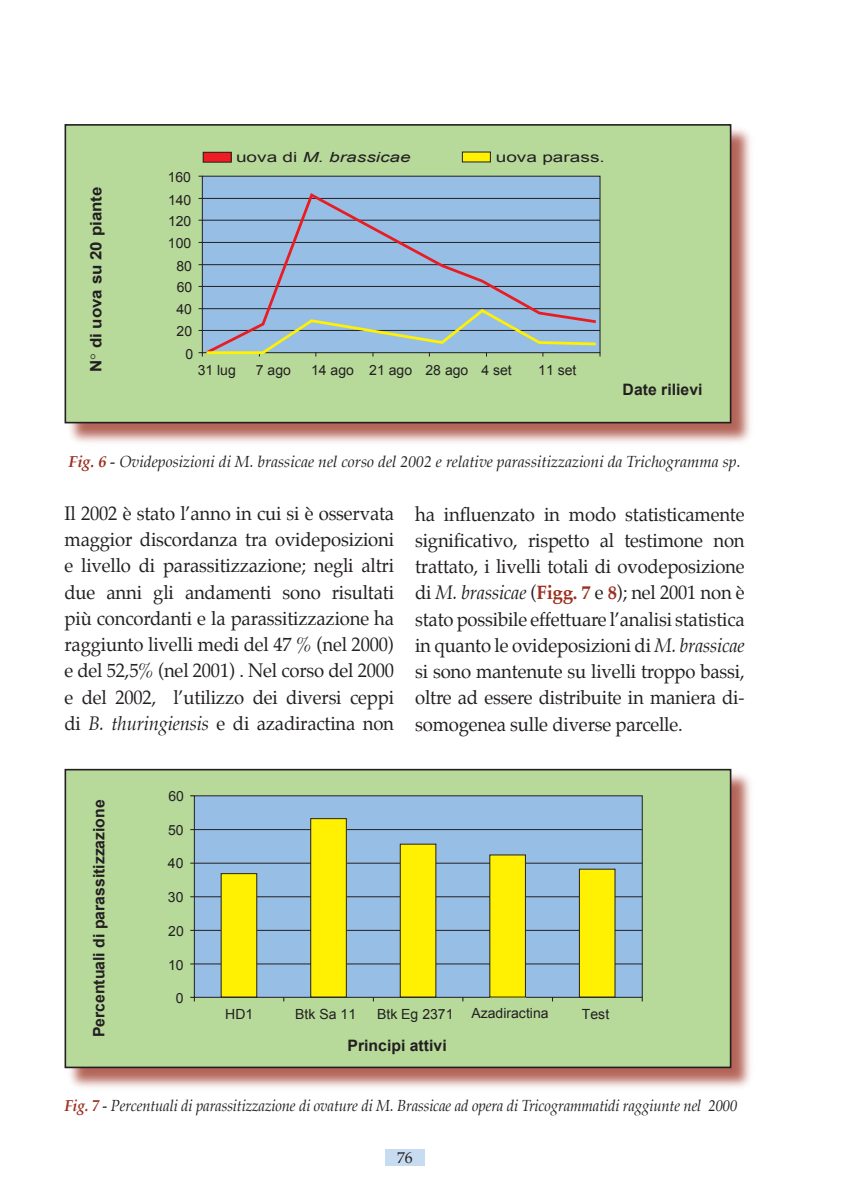
<style>
.page{position:relative;width:844px;height:1191px;background:#fff}
.page>*{position:absolute;margin:0;border:0;box-sizing:border-box;transform-origin:0 0}
.t1{font:19.25px/26.2px "Palatino";letter-spacing:-.01em;color:#231f20;text-align:justify;scale:.96 1}
.t2{font:italic 15.75px "Palatino";letter-spacing:-.01em;color:#231f20;scale:.94 1}
.t3{font:italic 15.75px "Palatino";letter-spacing:-.01em;color:#231f20}
.t4{font:700 15.75px "Arial";color:#231f20}
.t5{font:700 15.75px "Arial";color:#231f20;scale:1.07 1}
.t6{font:15.75px "Palatino";color:#231f20}
.t7{font:14px "Arial";color:#231f20}
.t8{font:italic 14px "Arial";color:#231f20;scale:1.36 1}
.t9{font:14px "Arial";color:#231f20;scale:1.36 1}
.s1{font-style:normal}
.s2{font-weight:700;color:#9b3020}
.s3{font-style:italic}
</style>
<div class="page">
<div style="left:66px;top:126px;width:688px;height:321px;background:#9b3020;opacity:.75"></div>
<div style="left:65px;top:125px;width:665px;height:297px;background:#b7da9b"></div>
<div style="left:64px;top:124px;width:667px;height:299px;border:2px solid #231f20"></div>
<div style="left:202px;top:176px;width:398px;height:177px;background:#97bfe6"></div>
<hr style="left:202px;top:286px;width:398px;height:1px;background:#231f20">
<hr style="left:202px;top:264px;width:398px;height:1px;background:#231f20">
<hr style="left:202px;top:242px;width:398px;height:1px;background:#231f20">
<hr style="left:202px;top:220px;width:398px;height:1px;background:#231f20">
<hr style="left:202px;top:198px;width:398px;height:1px;background:#231f20">
<svg style="left:203px;top:193px;width:395px;height:114px"></svg>
<svg style="left:198px;top:307px;width:402px;height:49px"></svg>
<div style="left:203px;top:152px;width:28px;height:10px;background:#ee1d23"></div>
<div style="left:203px;top:152px;width:28px;height:10px;border:1px solid #231f20"></div>
<div style="left:462px;top:152px;width:28px;height:10px;background:#fff101"></div>
<div style="left:66px;top:770px;width:688px;height:321px;background:#9b3020;opacity:.75"></div>
<div style="left:65px;top:769px;width:665px;height:298px;background:#b7da9b"></div>
<div style="left:64px;top:769px;width:667px;height:299px;border:2px solid #231f20"></div>
<div style="left:194px;top:796px;width:448px;height:201px;background:#97bfe6"></div>
<hr style="left:190px;top:963px;width:452px;height:1px;background:#231f20">
<hr style="left:190px;top:930px;width:452px;height:1px;background:#231f20">
<hr style="left:190px;top:896px;width:452px;height:1px;background:#231f20">
<hr style="left:190px;top:863px;width:452px;height:1px;background:#231f20">
<hr style="left:190px;top:829px;width:452px;height:1px;background:#231f20">
<div style="left:310px;top:818px;width:36px;height:179px;background:#fff101"></div>
<div style="left:310px;top:818px;width:36px;height:179px;border:1px solid #231f20"></div>
<div style="left:400px;top:844px;width:36px;height:153px;background:#fff101"></div>
<div style="left:400px;top:844px;width:36px;height:153px;border:1px solid #231f20"></div>
<div style="left:489px;top:855px;width:36px;height:142px;background:#fff101"></div>
<div style="left:579px;top:869px;width:36px;height:128px;background:#fff101"></div>
<div style="left:579px;top:869px;width:36px;height:128px;border:1px solid #231f20"></div>
<div style="left:221px;top:873px;width:36px;height:124px;background:#fff101"></div>
<div style="left:221px;top:873px;width:36px;height:124px;border:1px solid #231f20"></div>
<div style="left:385px;top:1148px;width:39px;height:17px;background:#c7dcf1"></div>
<p class="t5" style="left:87px;top:348px;width:153px;rotate:-90deg">di uova su 20 piante</p>
<p class="t7" style="left:168px;top:169px;width:25px">160</p>
<p class="t7" style="left:168px;top:192px;width:25px">140</p>
<p class="t7" style="left:168px;top:213px;width:25px">120</p>
<p class="t7" style="left:168px;top:235px;width:25px">100</p>
<p class="t7" style="left:176px;top:258px;width:17px">80</p>
<p class="t7" style="left:177px;top:280px;width:17px">60</p>
<p class="t7" style="left:176px;top:302px;width:17px">40</p>
<p class="t7" style="left:176px;top:323px;width:17px">20</p>
<p class="t7" style="left:185px;top:346px;width:9px">0</p>
<p class="t8" style="left:236px;top:149px;width:130px"><span class="s1">uova di</span> M. brassicae</p>
<p class="t9" style="left:495px;top:149px;width:82px">uova parass.</p>
<p class="t5" style="left:87px;top:372px;width:13px;rotate:-90deg">N</p>
<p class="t7" style="left:198px;top:362px;width:40px">31 lug</p>
<p class="t7" style="left:256px;top:362px;width:37px">7 ago</p>
<p class="t7" style="left:311px;top:362px;width:202px">14 ago 21 ago 28 ago 4 set</p>
<p class="t7" style="left:538px;top:362px;width:40px">11 set</p>
<p class="t4" style="left:622px;top:381px;width:81px">Date rilievi</p>
<p class="t3" style="left:69px;top:452px;width:673px"><span class="s2">Fig. 6</span> - Ovideposizioni di M. brassicae nel corso del 2002 e relative parassitizzazioni da Trichogramma sp.</p>
<p class="t1" style="left:64px;top:502px;width:345px">Il 2002 è stato l’anno in cui si è osservata maggior discordanza tra ovideposizioni e livello di parassitizzazione; negli altri due anni gli andamenti sono risultati più concordanti e la parassitizzazione ha raggiunto livelli medi del 47 % (nel 2000) e del 52,5% (nel 2001) . Nel corso del 2000 e del 2002, l’utilizzo dei diversi ceppi di <span class="s3">B. thuringiensis</span> e di azadiractina non</p>
<p class="t1" style="left:415px;top:502px;width:345px">ha influenzato in modo statisticamente significativo, rispetto al testimone non trattato, i livelli totali di ovodeposizione di <span class="s3">M. brassicae</span> (<span class="s2">Figg. 7</span> e <span class="s2">8</span>); nel 2001 non è stato possibile effettuare l’analisi statistica in quanto le ovideposizioni di <span class="s3">M. brassicae </span>si sono mantenute su livelli troppo bassi, oltre ad essere distribuite in maniera di&shy;somogenea sulle diverse parcelle.</p>
<p class="t4" style="left:90px;top:1037px;width:239px;rotate:-90deg">Percentuali di parassitizzazione</p>
<p class="t7" style="left:168px;top:788px;width:17px">60</p>
<p class="t7" style="left:168px;top:821px;width:17px">50</p>
<p class="t7" style="left:168px;top:855px;width:17px">40</p>
<p class="t7" style="left:168px;top:889px;width:17px">30</p>
<p class="t7" style="left:168px;top:922px;width:17px">20</p>
<p class="t7" style="left:168px;top:956px;width:17px">10</p>
<p class="t7" style="left:176px;top:990px;width:9px">0</p>
<p class="t7" style="left:225px;top:1005px;width:30px">HD1</p>
<p class="t7" style="left:295px;top:1006px;width:62px">Btk Sa 11</p>
<p class="t7" style="left:377px;top:1006px;width:78px">Btk Eg 2371</p>
<p class="t7" style="left:471px;top:1005px;width:79px">Azadiractina</p>
<p class="t7" style="left:581px;top:1005px;width:29px">Test</p>
<p class="t4" style="left:347px;top:1036px;width:101px">Principi attivi</p>
<p class="t2" style="left:64px;top:1096px;width:717px"><span class="s2">Fig. 7</span> - Percentuali di parassitizzazione di ovature di M. Brassicae ad opera di Tricogrammatidi raggiunte nel 2000</p>
<p class="t6" style="left:397px;top:1146px;width:17px">76</p>
</div>
